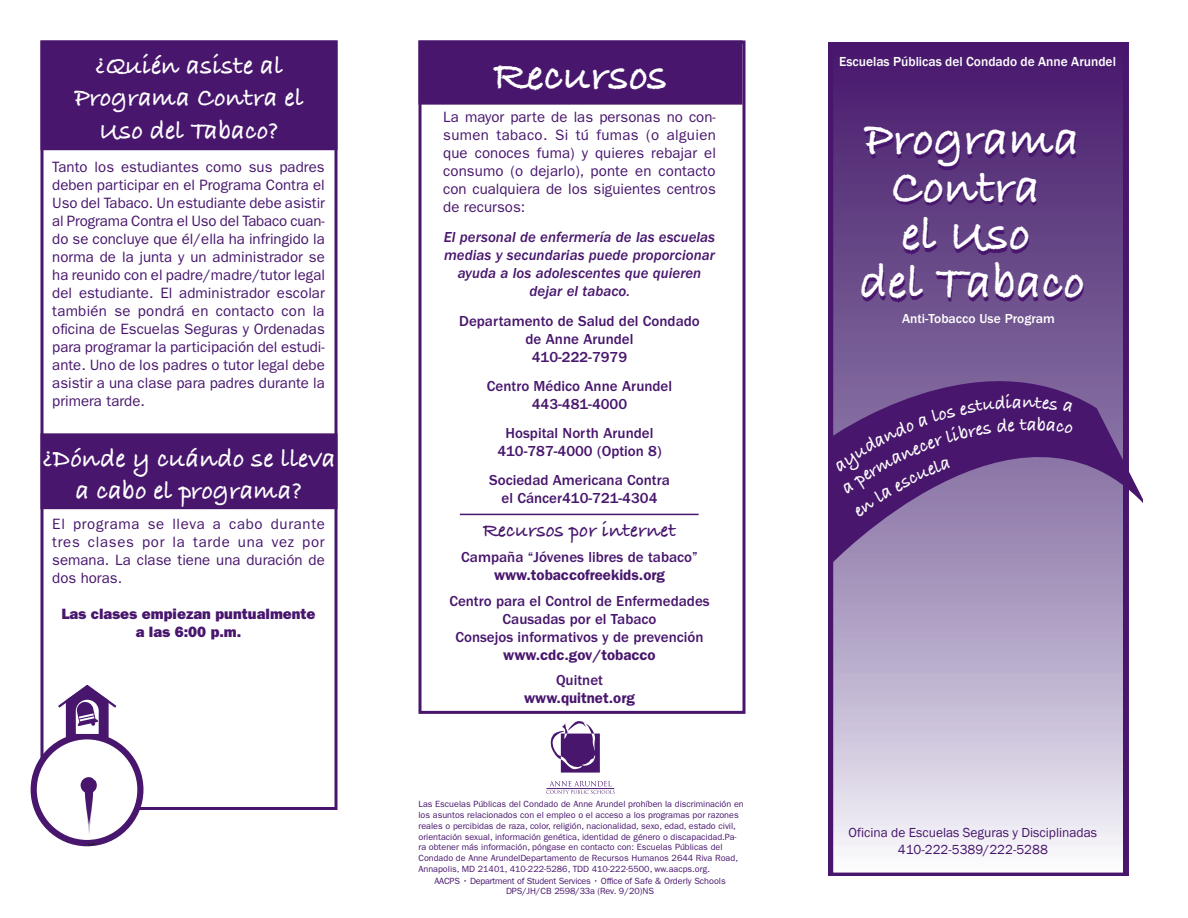
<style>
.page{position:relative;width:1188px;height:918px;background:#fff}
.page>*{position:absolute;margin:0;border:0;box-sizing:border-box;transform-origin:0 0}
.t1{font:700 49.95px/47.8px "Bradley Hand ITCTT";color:#fff;text-align:center}
.t2{font:45px "Bradley Hand ITCTT Bold";color:#fff}
.t3{font:27px/32.4px "Bradley Hand ITCTT Bold";color:#fff;text-align:center}
.t4{font:21px "Bradley Hand ITCTT Bold";color:#48166d}
.t5{font:700 19.35px "Bradley Hand ITCTT";color:#fff}
.t6{font:15px/18px "ITC Franklin Gothic Std";color:#48166d;text-align:justify}
.t7{font:500 15px/18px "ITC Franklin Gothic Std";color:#48166d;text-align:center}
.t8{font:15px/18px "ITC Franklin Gothic Std Med It";color:#48166d;text-align:center}
.t9{font:15px/18px "ITC Franklin Gothic Std Hvy";color:#48166d;text-align:center}
.t10{font:600 15px/18px "ITC Franklin Gothic Std";color:#48166d;text-align:center}
.t11{font:13.5px/16.2px "Franklin Gothic";color:#48166d;text-align:center}
.t12{font:500 13.5px "Franklin Gothic";color:#fff}
.t13{font:500 13.5px "ITC Franklin Gothic Std";color:#fff}
.t14{font:9px/10.8px "ITC Franklin Gothic Std";color:#48166d}
.t15{font:9px "ITC Franklin Gothic Std";letter-spacing:-.02em;color:#48166d}
.s1{font-weight:600}
.s2{font-weight:500}
</style>
<div class="page">
<svg style="left:829px;top:42px;width:300px;height:834px;background:#9179a9"></svg>
<svg style="left:829px;top:334px;width:313px;height:231px;background:#84699f"></svg>
<div style="left:418px;top:40px;width:328px;height:674px;border:3px solid #48166d"></div>
<div style="left:418px;top:40px;width:324px;height:65px;background:#48166d;border:2px solid #48166d"></div>
<div style="left:40px;top:40px;width:298px;height:770px;border:3px solid #48166d"></div>
<div style="left:40px;top:40px;width:298px;height:110px;background:#48166d;border:2px solid #48166d"></div>
<div style="left:40px;top:433px;width:298px;height:76px;background:#48166d;border:2px solid #48166d"></div>
<svg style="left:31px;top:734px;width:112px;height:112px;background:#572a79"></svg>
<div style="left:38px;top:740px;width:99px;height:99px;background:#fff;border-radius:50%"></div>
<div style="left:37px;top:739px;width:100px;height:101px;border:2px solid #fff;border-radius:50%"></div>
<svg style="left:88px;top:843px;width:11px;height:2px"></svg>
<svg style="left:81px;top:777px;width:16px;height:57px"></svg>
<svg style="left:58px;top:685px;width:59px;height:54px"></svg>
<svg style="left:546px;top:781px;width:69px;height:13px"></svg>
<svg style="left:550px;top:721px;width:50px;height:52px"></svg>
<hr style="left:460px;top:514px;width:239px;height:1px;background:#48166d">
<svg style="left:835px;top:394px;width:238px;height:124px;background:#5f3680"></svg>
<p class="t3" style="left:74px;top:50px;width:231px">¿Quién asiste al<br>Programa Contra el<br>Uso del Tabaco?</p>
<p class="t6" style="left:52px;top:158px;width:274px">Tanto los estudiantes como sus padres deben participar en el Programa Contra el Uso del Tabaco. Un estudiante debe asistir al Programa Contra el Uso del Tabaco cuan&shy;do se concluye que él/ella ha infringido la norma de la junta y un administrador se ha reunido con el padre/madre/tutor legal del estudiante. El administrador escolar también se pondrá en contacto con la oficina de Escuelas Seguras y Ordenadas para programar la participación del estudi&shy;ante. Uno de los padres o tutor legal debe asistir a una clase para padres durante la primera tarde.</p>
<p class="t3" style="left:42px;top:443px;width:295px">¿Dónde y cuándo se lleva a cabo el programa?</p>
<p class="t6" style="left:52px;top:515px;width:274px">El programa se lleva a cabo durante tres clases por la tarde una vez por semana. La clase tiene una duración de dos horas.</p>
<p class="t9" style="left:62px;top:605px;width:256px">Las clases empiezan puntualmente a las 6:00 p.m.</p>
<p class="t2" style="left:493px;top:50px;width:176px">Recursos</p>
<p class="t6" style="left:443px;top:109px;width:274px">La mayor parte de las personas no con&shy;sumen tabaco. Si tú fumas (o alguien que conoces fuma) y quieres rebajar el consumo (o dejarlo), ponte en contacto con cualquiera de los siguientes centros de recursos:</p>
<p class="t8" style="left:444px;top:229px;width:273px">El personal de enfermería de las escuelas medias y secundarias puede proporcionar ayuda a los adolescentes que quieren dejar el tabaco.</p>
<p class="t7" style="left:459px;top:313px;width:242px">Departamento de Salud del Condado de Anne Arundel<br>410-222-7979</p>
<p class="t7" style="left:487px;top:377px;width:187px">Centro Médico Anne Arundel<br>443-481-4000</p>
<p class="t7" style="left:497px;top:424px;width:166px">Hospital North Arundel<br>410-787-4000 (Option 8)</p>
<p class="t7" style="left:489px;top:471px;width:182px">Sociedad Americana Contra el Cáncer410-721-4304</p>
<p class="t4" style="left:483px;top:519px;width:195px">Recursos por internet</p>
<p class="t7" style="left:461px;top:548px;width:238px">Campaña “Jóvenes libres de tabaco” <span class="s1">www.tobaccofreekids.org</span></p>
<p class="t7" style="left:449px;top:592px;width:262px">Centro para el Control de Enfermedades<br>Causadas por el Tabaco<br>Consejos informativos y de prevención <span class="s1">www.cdc.gov/tobacco</span></p>
<p class="t10" style="left:524px;top:671px;width:112px"><span class="s2">Quitnet </span>www.quitnet.org</p>
<p class="t14" style="left:418px;top:799px;width:327px">Las Escuelas Públicas del Condado de Anne Arundel prohíben la discriminación en los asuntos relacionados con el empleo o el acceso a los programas por razones reales o percibidas de raza, color, religión, nacionalidad, sexo, edad, estado civil, orientación sexual, información genética, identidad de género o discapacidad.Pa&shy;ra obtener más información, póngase en contacto con: Escuelas Públicas del Condado de Anne ArundelDepartamento de Recursos Humanos 2644 Riva Road, Annapolis, MD 21401, 410-222-5286, TDD 410-222-5500, ww.aacps.org.</p>
<p class="t15" style="left:434px;top:875px;width:293px">AACPS • Department of Student Services • Office of Safe &amp; Orderly Schools</p>
<p class="t15" style="left:506px;top:886px;width:149px">DPS/JH/CB 2598/33a (Rev. 9/20)NS</p>
<p class="t12" style="left:839px;top:53px;width:278px">Escuelas Públicas del Condado de Anne Arundel</p>
<p class="t1" style="left:860px;top:113px;width:227px">Programa<br>Contra<br>el Uso<br>del Tabaco</p>
<p class="t13" style="left:902px;top:311px;width:154px">Anti-Tobacco Use Program</p>
<p class="t5" style="left:1027px;top:410px;width:12px">a</p>
<p class="t11" style="left:849px;top:825px;width:250px">Oficina de Escuelas Seguras y Disciplinadas<br>410-222-5389/222-5288</p>
</div>
